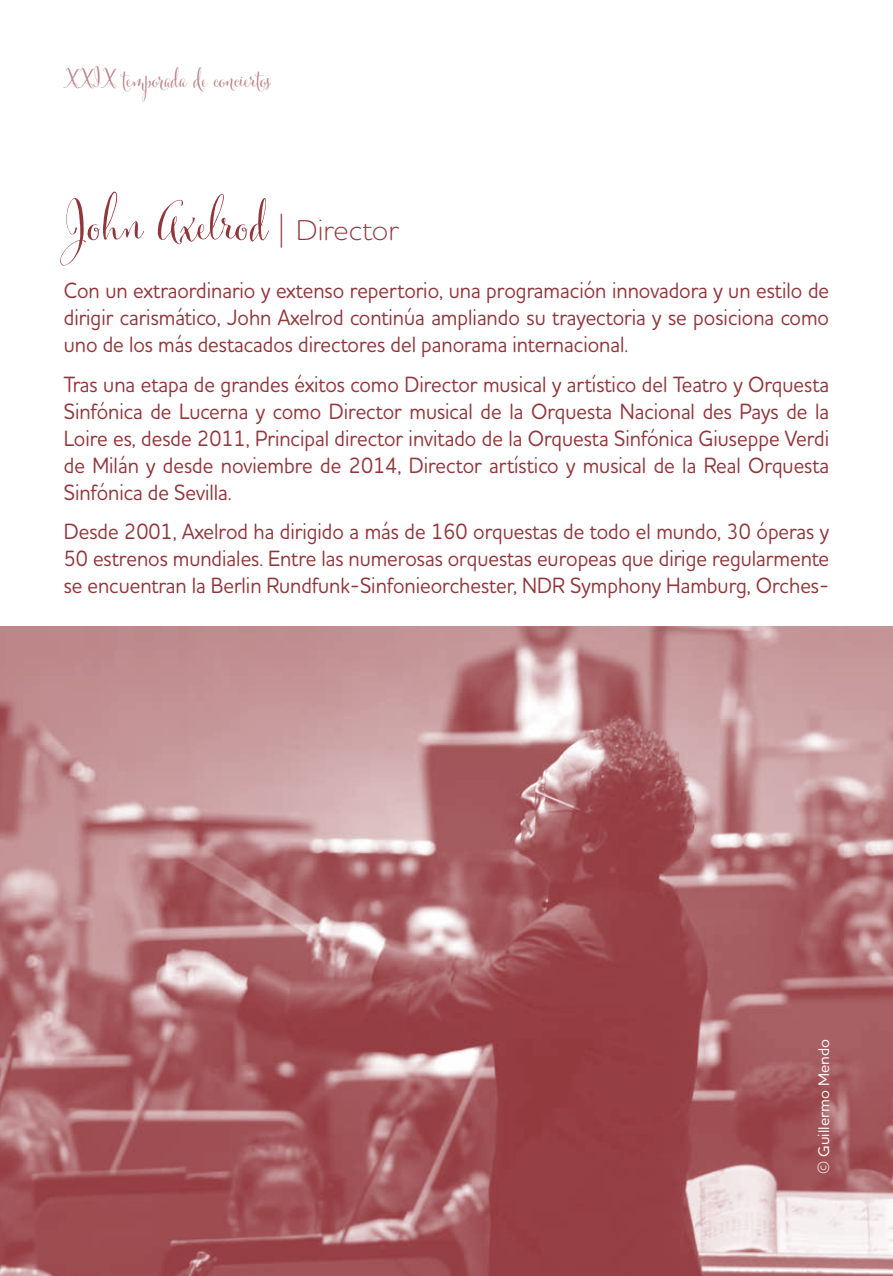
<style>
.page{position:relative;width:893px;height:1276px;background:#fff}
.page>*{position:absolute;margin:0;border:0;box-sizing:border-box;transform-origin:0 0}
.t1{font:56.25px "Cantoni Pro";color:#91373c}
.t2{font:27px "Cantoni Pro";color:#bb8386}
.t3{font:500 22.5px/27px "Houschka Rounded";color:#91373c;text-align:justify;scale:.9 1}
.t4{font:500 15.75px "Houschka Rounded";color:#fff}
.s1{font-family:"Bookmania";font-weight:300;font-size:36px}
.s2{font-family:"Houschka Rounded";font-weight:300;font-size:29.25px}
</style>
<div class="page">
<img style="left:0;top:627px;width:893px;height:649px">
<p class="t2" style="left:64px;top:62px;width:208px">XXIX temporada de conciertos</p>
<h1 class="t1" style="left:64px;top:187px;width:336px">John Axelrod <span class="s1">|</span> <span class="s2">Director</span></h1>
<p class="t3" style="left:64px;top:276px;width:852px">Con un extraordinario y extenso repertorio, una programación innovadora y un estilo de dirigir carismático, John Axelrod continúa ampliando su trayectoria y se posiciona como uno de los más destacados directores del panorama internacional.</p>
<p class="t3" style="left:64px;top:370px;width:852px">Tras una etapa de grandes éxitos como Director musical y artístico del Teatro y Orquesta Sinfónica de Lucerna y como Director musical de la Orquesta Nacional des Pays de la Loire es, desde 2011, Principal director invitado de la Orquesta Sinfónica Giuseppe Verdi de Milán y desde noviembre de 2014, Director artístico y musical de la Real Orquesta Sinfónica de Sevilla.</p>
<p class="t3" style="left:64px;top:517px;width:852px">Desde 2001, Axelrod ha dirigido a más de 160 orquestas de todo el mundo, 30 óperas y 50 estrenos mundiales. Entre las numerosas orquestas europeas que dirige regularmente se encuentran la Berlin Rundfunk-Sinfonieorchester, NDR Symphony Hamburg, Orches-</p>
<p class="t4" style="left:813px;top:1174px;width:136px;rotate:-90deg">© Guillermo Mendo</p>
</div>
